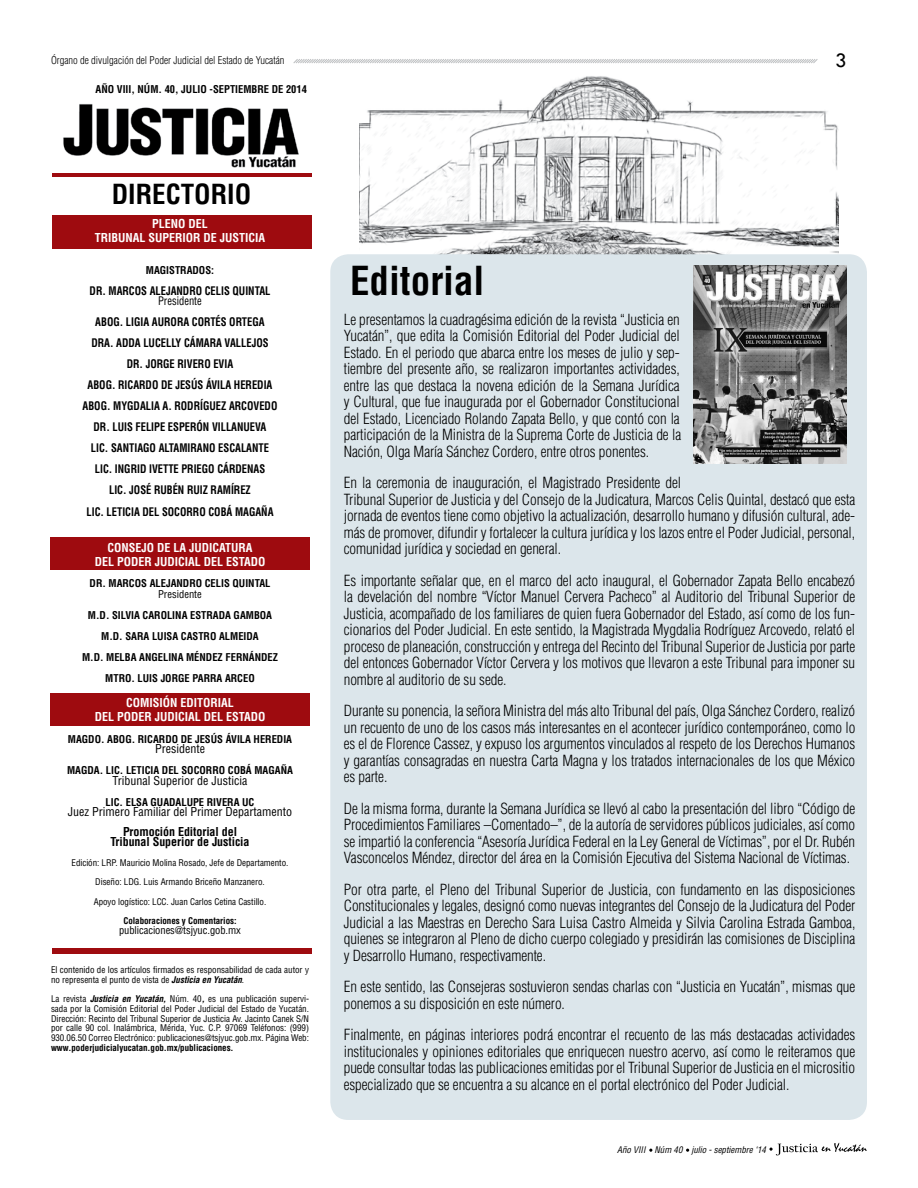
<style>
.page{position:relative;width:918px;height:1188px;background:#fff}
.page>*{position:absolute;margin:0;border:0;box-sizing:border-box;transform-origin:0 0}
.t1{font:700 condensed 39px "Helvetica LT Std";color:#000}
.t2{font:700 condensed 27px "Helvetica LT Std";color:#000}
.t3{font:21px "Tw Cen";color:#000}
.t4{font:300 condensed 15px/16.5px "Helvetica LT Std";letter-spacing:-.005em;color:#000;text-align:justify}
.t5{font:700 condensed 12px/14.4px "Helvetica LT Std";color:#fff;text-align:center}
.t6{font:condensed 12px "Helvetica LT Std";color:#000}
.t7{font:700 condensed 12px/9.8px "Helvetica LT Std";letter-spacing:-.005em;color:#000;text-align:center}
.t8{font:700 condensed 11.55px/21px "Helvetica LT Std";color:#000;text-align:center;scale:.91 1}
.t9{font:condensed 11.55px "Helvetica LT Std";color:#000;scale:.91 1}
.t10{font:700 condensed 10.5px/21px "Helvetica LT Std";color:#000;text-align:center}
.t11{font:300 condensed 10.5px "Helvetica LT Std";color:#000}
.t12{font:condensed 10.5px "Helvetica LT Std";letter-spacing:-.005em;color:#000}
.t13{font:condensed 9px/9.8px "Helvetica LT Std";letter-spacing:-.005em;color:#000;text-align:center}
.t14{font:700 condensed 9px "Helvetica LT Std";letter-spacing:-.005em;color:#000}
.t15{font:italic condensed 8.85px "Helvetica LT Std";color:#000}
.s1{font-weight:700;font-style:italic}
</style>
<div class="page">
<svg style="left:769px;top:1143px;width:98px;height:12px"></svg>
<svg style="left:293px;top:59px;width:525px;height:5px"></svg>
<img style="left:359px;top:76px;width:479px;height:178px">
<div style="left:330px;top:254px;width:537px;height:866px;background:#dce6eb;border-radius:18px"></div>
<div style="left:51px;top:538px;width:259px;height:32px;background:#9e0b0f"></div>
<div style="left:51px;top:693px;width:259px;height:33px;background:#9e0b0f"></div>
<div style="left:52px;top:948px;width:259px;height:6px;background:#9e0b0f"></div>
<div style="left:52px;top:216px;width:259px;height:33px;background:#9e0b0f"></div>
<hr style="left:52px;top:173px;width:259px;height:3px;background:#9e0b0f">
<img style="left:63px;top:104px;width:236px;height:64px">
<img style="left:694px;top:266px;width:152px;height:197px">
<p class="t11" style="left:51px;top:54px;width:235px">Órgano de divulgación del Poder Judicial del Estado de Yucatán</p>
<p class="t10" style="left:96px;top:78px;width:213px">AÑO VIII, NÚM. 40, JULIO -SEPTIEMBRE DE 2014</p>
<h3 class="t3" style="left:835px;top:47px;width:13px">3</h3>
<h2 class="t2" style="left:112px;top:178px;width:141px">DIRECTORIO</h2>
<p class="t5" style="left:95px;top:216px;width:172px">PLENO DEL<br>TRIBUNAL SUPERIOR DE JUSTICIA</p>
<p class="t10" style="left:146px;top:259px;width:70px">MAGISTRADOS:</p>
<p class="t8" style="left:90px;top:280px;width:200px">DR. MARCOS ALEJANDRO CELIS QUINTAL</p>
<p class="t9" style="left:158px;top:294px;width:50px">Presidente</p>
<p class="t8" style="left:83px;top:312px;width:216px">ABOG. LIGIA AURORA CORTÉS ORTEGA<br>DRA. ADDA LUCELLY CÁMARA VALLEJOS DR. JORGE RIVERO EVIA<br>ABOG. RICARDO DE JESÚS ÁVILA HEREDIA ABOG. MYGDALIA A. RODRÍGUEZ ARCOVEDO DR. LUIS FELIPE ESPERÓN VILLANUEVA<br>LIC. SANTIAGO ALTAMIRANO ESCALANTE LIC. INGRID IVETTE PRIEGO CÁRDENAS<br>LIC. JOSÉ RUBÉN RUIZ RAMÍREZ<br>LIC. LETICIA DEL SOCORRO COBÁ MAGAÑA</p>
<p class="t5" style="left:95px;top:540px;width:172px">CONSEJO DE LA JUDICATURA<br>DEL PODER JUDICIAL DEL ESTADO</p>
<p class="t10" style="left:90px;top:573px;width:182px">DR. MARCOS ALEJANDRO CELIS QUINTAL</p>
<p class="t12" style="left:158px;top:587px;width:45px">Presidente</p>
<p class="t10" style="left:82px;top:604px;width:198px">M.D. SILVIA CAROLINA ESTRADA GAMBOA M.D. SARA LUISA CASTRO ALMEIDA<br>M.D. MELBA ANGELINA MÉNDEZ FERNÁNDEZ MTRO. LUIS JORGE PARRA ARCEO</p>
<p class="t5" style="left:95px;top:695px;width:172px">COMISIÓN EDITORIAL<br>DEL PODER JUDICIAL DEL ESTADO</p>
<p class="t10" style="left:68px;top:728px;width:226px">MAGDO. ABOG. RICARDO DE JESÚS ÁVILA HEREDIA</p>
<p class="t6" style="left:155px;top:741px;width:51px">Presidente</p>
<p class="t10" style="left:67px;top:760px;width:227px">MAGDA. LIC. LETICIA DEL SOCORRO COBÁ MAGAÑA</p>
<p class="t6" style="left:113px;top:773px;width:136px">Tribunal Superior de Justicia</p>
<p class="t10" style="left:106px;top:791px;width:150px">LIC. ELSA GUADALUPE RIVERA UC</p>
<p class="t6" style="left:68px;top:804px;width:226px">Juez Primero Familiar del Primer Departamento</p>
<p class="t7" style="left:110px;top:827px;width:141px">Promoción Editorial del<br>Tribunal Superior de Justicia</p>
<p class="t13" style="left:72px;top:853px;width:218px;line-height:19.5px">Edición: LRP. Mauricio Molina Rosado, Jefe de Departamento.<br>Diseño: LDG. Luis Armando Briceño Manzanero.<br>Apoyo logístico: LCC. Juan Carlos Cetina Castillo.</p>
<p class="t14" style="left:123px;top:915px;width:115px">Colaboraciones y Comentarios:</p>
<p class="t12" style="left:119px;top:924px;width:123px">publicaciones@tsjyuc.gob.mx</p>
<p class="t13" style="left:51px;top:965px;width:259px;text-align:left">El contenido de los artículos firmados es responsabilidad de cada autor y no representa el punto de vista de <span class="s1">Justicia en Yucatán</span>.</p>
<p class="t13" style="left:51px;top:994px;width:260px;text-align:justify">La revista <span class="s1">Justicia en Yucatán,</span> Núm. 40<span class="s1">,</span> es una publicación supervi&shy;sada por la Comisión Editorial del Poder Judicial del Estado de Yucatán.<br>Dirección: Recinto del Tribunal Superior de Justicia Av. Jacinto Canek S/N por calle 90 col. Inalámbrica, Mérida, Yuc. C.P. 97069 Teléfonos: (999)<br>930.06.50 Correo Electrónico: publicaciones@tsjyuc.gob.mx. Página Web:</p>
<p class="t14" style="left:51px;top:1042px;width:184px">www.poderjudicialyucatan.gob.mx/publicaciones.</p>
<h1 class="t1" style="left:350px;top:257px;width:136px">Editorial</h1>
<p class="t4" style="left:344px;top:311px;width:339px">Le presentamos la cuadragésima edición de la revista “Justicia en Yucatán”, que edita la Comisión Editorial del Poder Judicial del Estado. En el periodo que abarca entre los meses de julio y sep&shy;tiembre del presente año, se realizaron importantes actividades, entre las que destaca la novena edición de la Semana Jurídica y Cultural, que fue inaugurada por el Gobernador Constitucional del Estado, Licenciado Rolando Zapata Bello, y que contó con la participación de la Ministra de la Suprema Corte de Justicia de la Nación, Olga María Sánchez Cordero, entre otros ponentes.</p>
<p class="t4" style="left:344px;top:474px;width:513px;text-align:left">En la ceremonia de inauguración, el Magistrado Presidente del<br>Tribunal Superior de Justicia y del Consejo de la Judicatura, Marcos Celis Quintal, destacó que esta jornada de eventos tiene como objetivo la actualización, desarrollo humano y difusión cultural, ade&shy;más de promover, difundir y fortalecer la cultura jurídica y los lazos entre el Poder Judicial, personal, comunidad jurídica y sociedad en general.</p>
<p class="t4" style="left:344px;top:572px;width:513px">Es importante señalar que, en el marco del acto inaugural, el Gobernador Zapata Bello encabezó la develación del nombre “Víctor Manuel Cervera Pacheco” al Auditorio del Tribunal Superior de Justicia, acompañado de los familiares de quien fuera Gobernador del Estado, así como de los fun&shy;cionarios del Poder Judicial. En este sentido, la Magistrada Mygdalia Rodríguez Arcovedo, relató el proceso de planeación, construcción y entrega del Recinto del Tribunal Superior de Justicia por parte del entonces Gobernador Víctor Cervera y los motivos que llevaron a este Tribunal para imponer su nombre al auditorio de su sede.</p>
<p class="t4" style="left:344px;top:702px;width:513px">Durante su ponencia, la señora Ministra del más alto Tribunal del país, Olga Sánchez Cordero, realizó un recuento de uno de los casos más interesantes en el acontecer jurídico contemporáneo, como lo es el de Florence Cassez, y expuso los argumentos vinculados al respeto de los Derechos Humanos y garantías consagradas en nuestra Carta Magna y los tratados internacionales de los que México es parte.</p>
<p class="t4" style="left:344px;top:800px;width:513px">De la misma forma, durante la Semana Jurídica se llevó al cabo la presentación del libro “Código de Procedimientos Familiares –Comentado–”, de la autoría de servidores públicos judiciales, así como se impartió la conferencia “Asesoría Jurídica Federal en la Ley General de Víctimas”, por el Dr. Rubén Vasconcelos Méndez, director del área en la Comisión Ejecutiva del Sistema Nacional de Víctimas.</p>
<p class="t4" style="left:344px;top:881px;width:513px">Por otra parte, el Pleno del Tribunal Superior de Justicia, con fundamento en las disposiciones Constitucionales y legales, designó como nuevas integrantes del Consejo de la Judicatura del Poder Judicial a las Maestras en Derecho Sara Luisa Castro Almeida y Silvia Carolina Estrada Gamboa, quienes se integraron al Pleno de dicho cuerpo colegiado y presidirán las comisiones de Disciplina y Desarrollo Humano, respectivamente.</p>
<p class="t4" style="left:344px;top:978px;width:513px">En este sentido, las Consejeras sostuvieron sendas charlas con “Justicia en Yucatán”, mismas que ponemos a su disposición en este número.</p>
<p class="t4" style="left:344px;top:1026px;width:513px">Finalmente, en páginas interiores podrá encontrar el recuento de las más destacadas actividades institucionales y opiniones editoriales que enriquecen nuestro acervo, así como le reiteramos que puede consultar todas las publicaciones emitidas por el Tribunal Superior de Justicia en el micrositio especializado que se encuentra a su alcance en el portal electrónico del Poder Judicial.</p>
<p class="t15" style="left:617px;top:1144px;width:150px">Año VIII Núm 40 julio - septiembre ‘14</p>
</div>
